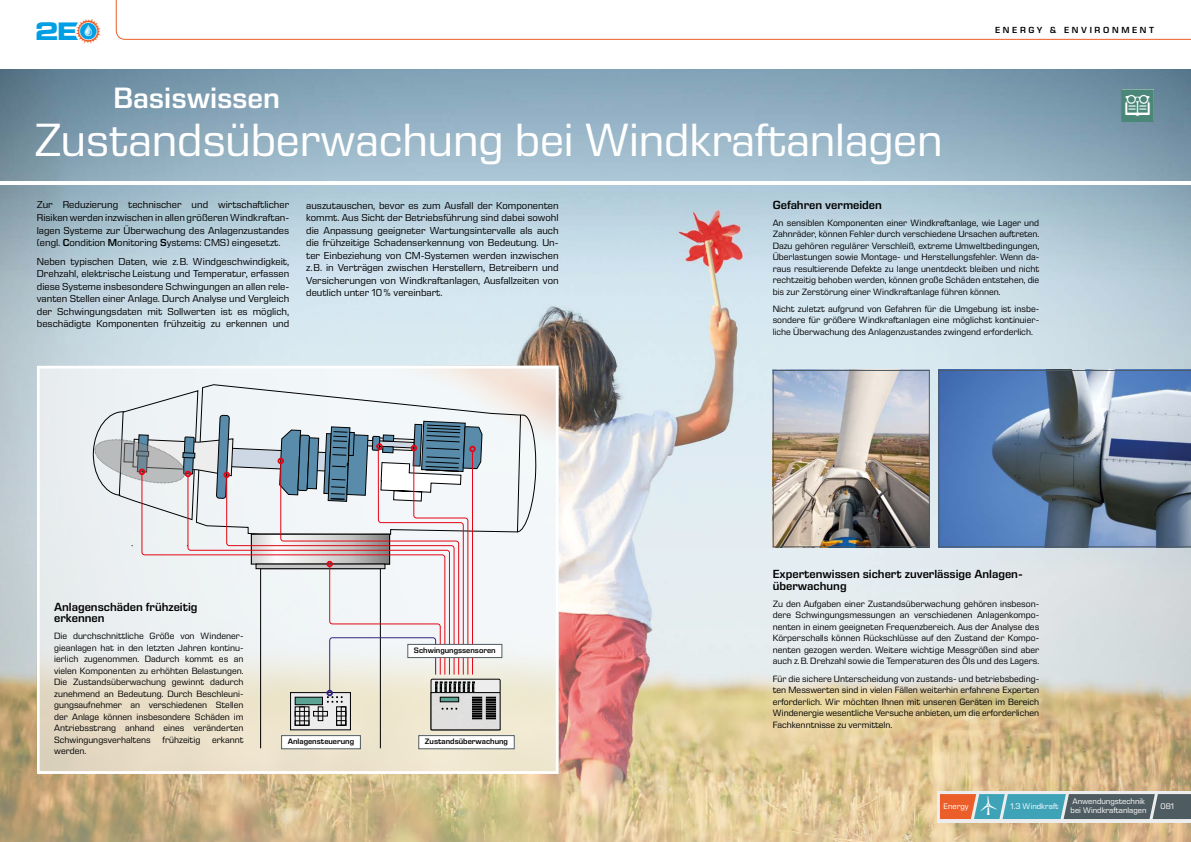
<style>
.page{position:relative;width:1191px;height:842px;background:#fff}
.page>*{position:absolute;margin:0;border:0;box-sizing:border-box;transform-origin:0 0}
.t1{font:47.5px "Eurostile Next LT Pro";letter-spacing:-.005em;color:#fff}
.t2{font:600 30px "Eurostile Next LT Pro";color:#fff}
.t3{font:600 12px/11.5px "Eurostile Next LT Pro";color:#000}
.t4{font:10.3px/12.5px "Eurostile Next LT Pro";color:#000;text-align:justify}
.t5{font:9.3px/11.5px "Eurostile Next LT Pro";color:#000;text-align:justify}
.t6{font:600 9px "Eurostile Next LT Pro";letter-spacing:.295em;color:#000}
.t7{font:8.3px/9px "Eurostile Next LT Pro";color:#fff}
.t8{font:600 8px "Eurostile Next LT Pro";color:#000}
.s1{font-weight:600}
</style>
<div class="page">
<img style="left:0;top:186px;width:1191px;height:656px">
<img style="left:0;top:69px;width:1191px;height:111px">
<img style="left:41px;top:370px;width:513px;height:400px">
<div style="left:37px;top:366px;width:521px;height:408px;border:3px solid #fff"></div>
<svg style="left:196px;top:384px;width:325px;height:151px"></svg>
<svg style="left:517px;top:413px;width:20px;height:120px"></svg>
<img style="left:433px;top:694px;width:65px;height:34px">
<svg style="left:292px;top:719px;width:56px;height:9px"></svg>
<div style="left:295px;top:707px;width:14px;height:18px;border:1px solid #000"></div>
<div style="left:318px;top:707px;width:5px;height:14px;border:1px solid #000"></div>
<div style="left:336px;top:707px;width:10px;height:18px;border:1px solid #000"></div>
<div style="left:295px;top:721px;width:14px;height:4px;border:1px solid #000"></div>
<div style="left:336px;top:720px;width:10px;height:5px;border:1px solid #000"></div>
<div style="left:341px;top:707px;width:5px;height:18px;border:1px solid #000"></div>
<svg style="left:91px;top:390px;width:404px;height:329px"></svg>
<hr style="left:472px;top:451px;width:1px;height:224px;background:#e30613">
<div style="left:408px;top:644px;width:94px;height:13px;background:#fff"></div>
<div style="left:407px;top:644px;width:95px;height:14px;border:1px solid #4e5b61"></div>
<div style="left:281px;top:736px;width:79px;height:13px;background:#fff"></div>
<div style="left:281px;top:735px;width:80px;height:14px;border:1px solid #4e5b61"></div>
<div style="left:419px;top:736px;width:95px;height:13px;background:#fff"></div>
<div style="left:418px;top:735px;width:97px;height:14px;border:1px solid #4e5b61"></div>
<img style="left:774px;top:372px;width:153px;height:173px">
<div style="left:772px;top:370px;width:157px;height:177px;border:1px solid #4e5b61"></div>
<svg style="left:938px;top:370px;width:253px;height:177px;background:#647c9e"></svg>
<div style="left:937px;top:791px;width:254px;height:31px;background:#ededed"></div>
<svg style="left:116px;top:0;width:1075px;height:40px"></svg>
<svg style="left:1121px;top:89px;width:33px;height:33px"></svg>
<svg style="left:940px;top:794px;width:251px;height:25px;background:#667a7d"></svg>
<h2 class="t2" style="left:113px;top:81px;width:168px">Basiswissen</h2>
<h1 class="t1" style="left:34px;top:114px;width:910px">Zustandsüberwachung bei Windkraftanlagen</h1>
<p class="t6" style="left:995px;top:25px;width:160px">ENERGY &amp; ENVIRONMENT</p>
<p class="t4" style="left:37px;top:199px;width:254px">Zur Reduzierung technischer und wirtschaftlicher Risiken werden inzwischen in allen größeren Windkraftan&shy;lagen Systeme zur Überwachung des Anlagenzustandes (engl. <span class="s1">C</span>ondition <span class="s1">M</span>onitoring <span class="s1">S</span>ystems: CMS) eingesetzt.</p>
<p class="t4" style="left:37px;top:255px;width:254px">Neben typischen Daten, wie z.B. Windgeschwindigkeit, Drehzahl, elektrische Leistung und Temperatur, erfassen diese Systeme insbesondere Schwingungen an allen rele&shy;vanten Stellen einer Anlage. Durch Analyse und Vergleich der Schwingungsdaten mit Sollwerten ist es möglich, beschädigte Komponenten frühzeitig zu erkennen und</p>
<p class="t4" style="left:306px;top:199px;width:254px">auszutauschen, bevor es zum Ausfall der Komponenten kommt. Aus Sicht der Betriebsführung sind dabei sowohl die Anpassung geeigneter Wartungsintervalle als auch die frühzeitige Schadenserkennung von Bedeutung. Un&shy;ter Einbeziehung von CM-Systemen werden inzwischen z.B. in Verträgen zwischen Herstellern, Betreibern und Versicherungen von Windkraftanlagen, Ausfallzeiten von deutlich unter 10% vereinbart.</p>
<p class="t3" style="left:54px;top:601px;width:145px">Anlagenschäden frühzeitig erkennen</p>
<p class="t5" style="left:54px;top:630px;width:191px;text-align:left">Die durchschnittliche Größe von Windener&shy;gieanlagen hat in den letzten Jahren kontinu&shy;ierlich zugenommen. Dadurch kommt es an vielen Komponenten zu erhöhten Belastungen.<br>Die Zustandsüberwachung gewinnt dadurch zunehmend an Bedeutung. Durch Beschleuni&shy;gungsaufnehmer an verschiedenen Stellen der Anlage können insbesondere Schäden im Antriebsstrang anhand eines veränderten Schwingungsverhaltens</p>
<p class="t5" style="left:163px;top:734px;width:39px">frühzeitig</p>
<p class="t5" style="left:212px;top:734px;width:33px">erkannt</p>
<p class="t5" style="left:54px;top:745px;width:34px">werden.</p>
<p class="t8" style="left:414px;top:646px;width:83px">Schwingungssensoren</p>
<p class="t8" style="left:288px;top:737px;width:68px">Anlagensteuerung</p>
<p class="t8" style="left:425px;top:737px;width:85px">Zustandsüberwachung</p>
<p class="t3" style="left:772px;top:199px;width:111px">Gefahren vermeiden</p>
<p class="t5" style="left:772px;top:217px;width:268px">An sensiblen Komponenten einer Windkraftanlage, wie Lager und Zahnräder, können Fehler durch verschiedene Ursachen auftreten.<br>Dazu gehören regulärer Verschleiß, extreme Umweltbedingungen, Überlastungen sowie Montage- und Herstellungsfehler. Wenn da&shy;raus resultierende Defekte zu lange unentdeckt bleiben und nicht rechtzeitig behoben werden, können große Schäden entstehen, die bis zur Zerstörung einer Windkraftanlage führen können.</p>
<p class="t5" style="left:772px;top:303px;width:268px">Nicht zuletzt aufgrund von Gefahren für die Umgebung ist insbe&shy;sondere für größere Windkraftanlagen eine möglichst kontinuier&shy;liche Überwachung des Anlagenzustandes zwingend erforderlich.</p>
<p class="t3" style="left:772px;top:569px;width:251px">Expertenwissen sichert zuverlässige Anlagen&shy;überwachung</p>
<p class="t5" style="left:772px;top:598px;width:268px">Zu den Aufgaben einer Zustandsüberwachung gehören insbeson&shy;dere Schwingungsmessungen an verschiedenen Anlagenkompo&shy;nenten in einem geeigneten Frequenzbereich. Aus der Analyse des Körperschalls können Rückschlüsse auf den Zustand der Kompo&shy;nenten gezogen werden. Weitere wichtige Messgrößen sind aber auch z.B. Drehzahl sowie die Temperaturen des Öls und des Lagers.</p>
<p class="t5" style="left:772px;top:673px;width:268px">Für die sichere Unterscheidung von zustands- und betriebsbeding&shy;ten Messwerten sind in vielen Fällen weiterhin erfahrene Experten erforderlich. Wir möchten Ihnen mit unseren Geräten im Bereich Windenergie wesentliche Versuche anbieten, um die erforderlichen Fachkenntnisse zu vermitteln.</p>
<p class="t7" style="left:943px;top:801px;width:27px">Energy</p>
<p class="t7" style="left:1010px;top:801px;width:50px">1.3 Windkraft</p>
<p class="t7" style="left:1070px;top:797px;width:77px">Anwendungstechnik bei Windkraftanlagen</p>
<p class="t7" style="left:1160px;top:801px;width:15px">081</p>
</div>
